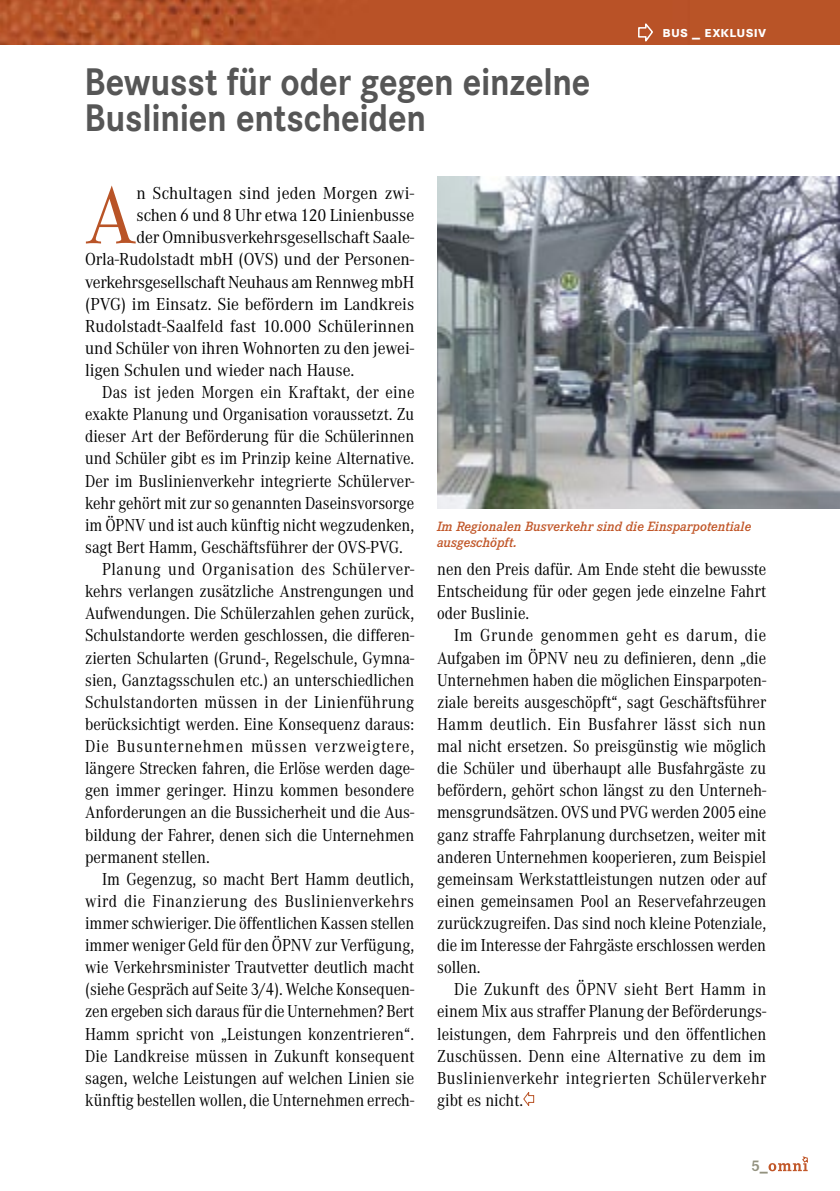
<style>
.page{position:relative;width:840px;height:1191px;background:#fff}
.page>*{position:absolute;margin:0;border:0;box-sizing:border-box;transform-origin:0 0}
.initiale{font:84px "Corporate A";color:#b95427;scale:.95 1}
.Headline_2{font:700 40px/36px "Corporate S";letter-spacing:-.005em;color:#565656;scale:.9 1}
.Fließtext{font:18px/22.2px "Corporate A";color:#000;text-align:justify;scale:.9 1}
.initiale-2{font:18px "Corporate A";color:#000;scale:.95 1}
.rubrik{font:700 16px "Corporate SSC";letter-spacing:.01em;color:#fff}
.t1{font:700 16px "Corporate E";color:#93927f}
.Bildunterschrift{font:italic 600 14px/16px "Corporate E";color:#c15729}
</style>
<div class="page">
<svg style="left:768px;top:1156px;width:39px;height:15px"></svg>
<div style="left:0;top:0;width:839px;height:44px;background:#b95427"></div>
<svg style="left:523px;top:1092px;width:10px;height:14px"></svg>
<img style="left:437px;top:177px;width:402px;height:332px">
<svg style="left:637px;top:23px;width:16px;height:22px"></svg>
<p class="Headline_2" style="left:84px;top:65px;width:563px">Bewusst für oder gegen einzelne<br>Buslinien entscheiden</p>
<p class="rubrik" style="left:662px;top:22px;width:105px">bus _ exklusiv</p>
<p class="initiale" style="left:85px;top:169px;width:56px">A</p>
<p class="initiale-2" style="left:136px;top:183px;width:294px">n Schultagen sind jeden Morgen zwi-</p>
<p class="initiale-2" style="left:136px;top:205px;width:294px">schen 6 und 8 Uhr etwa 120 Linienbusse</p>
<p class="initiale-2" style="left:136px;top:227px;width:294px">der Omnibusverkehrsgesellschaft Saale-</p>
<p class="initiale-2" style="left:85px;top:250px;width:348px">Orla-Rudolstadt mbH (OVS) und der Personen-</p>
<p class="initiale-2" style="left:85px;top:272px;width:348px">verkehrsgesellschaft Neuhaus am Rennweg mbH</p>
<p class="initiale-2" style="left:85px;top:294px;width:348px">(PVG) im Einsatz. Sie befördern im Landkreis</p>
<p class="initiale-2" style="left:85px;top:316px;width:348px">Rudolstadt-Saalfeld fast 10.000 Schülerinnen</p>
<p class="initiale-2" style="left:85px;top:338px;width:348px">und Schüler von ihren Wohnorten zu den jewei-</p>
<p class="initiale-2" style="left:85px;top:360px;width:285px">ligen Schulen und wieder nach Hause.</p>
<p class="Fließtext" style="left:85px;top:381px;width:367px;text-indent:17px">Das ist jeden Morgen ein Kraftakt, der eine exakte Planung und Organisation voraussetzt. Zu dieser Art der Beförderung für die Schülerinnen und Schüler gibt es im Prinzip keine Alternative.<br>Der im Buslinienverkehr integrierte Schülerver&shy;kehr gehört mit zur so genannten Daseinsvorsorge im ÖPNV und ist auch künftig nicht wegzudenken, sagt Bert Hamm, Geschäftsführer der OVS-PVG.</p>
<p class="Fließtext" style="left:85px;top:558px;width:367px;text-indent:17px">Planung und Organisation des Schülerver&shy;kehrs verlangen zusätzliche Anstrengungen und Aufwendungen. Die Schülerzahlen gehen zurück, Schulstandorte werden geschlossen, die differen&shy;zierten Schularten (Grund-, Regelschule, Gymna&shy;sien, Ganztagsschulen etc.) an unterschiedlichen Schulstandorten müssen in der Linienführung berücksichtigt werden. Eine Konsequenz daraus:<br>Die Busunternehmen müssen verzweigtere, längere Strecken fahren, die Erlöse werden dage&shy;gen immer geringer. Hinzu kommen besondere Anforderungen an die Bussicherheit und die Aus&shy;bildung der Fahrer, denen sich die Unternehmen permanent stellen.</p>
<p class="Fließtext" style="left:85px;top:868px;width:367px;text-indent:17px">Im Gegenzug, so macht Bert Hamm deutlich, wird die Finanzierung des Buslinienverkehrs immer schwieriger. Die öffentlichen Kassen stellen immer weniger Geld für den ÖPNV zur Verfügung, wie Verkehrsminister Trautvetter deutlich macht (siehe Gespräch auf Seite 3/4). Welche Konsequen&shy;zen ergeben sich daraus für die Unternehmen? Bert Hamm spricht von „Leistungen konzentrieren“.<br>Die Landkreise müssen in Zukunft konsequent sagen, welche Leistungen auf welchen Linien sie künftig bestellen wollen, die Unternehmen errech-</p>
<p class="Bildunterschrift" style="left:437px;top:518px;width:315px">Im Regionalen Busverkehr sind die Einsparpotentiale ausgeschöpft.</p>
<p class="Fließtext" style="left:437px;top:558px;width:367px">nen den Preis dafür. Am Ende steht die bewusste Entscheidung für oder gegen jede einzelne Fahrt oder Buslinie.</p>
<p class="Fließtext" style="left:437px;top:625px;width:367px;text-indent:17px">Im Grunde genommen geht es darum, die Aufgaben im ÖPNV neu zu definieren, denn „die Unternehmen haben die möglichen Einsparpoten&shy;ziale bereits ausgeschöpft“, sagt Geschäftsführer Hamm deutlich. Ein Busfahrer lässt sich nun mal nicht ersetzen. So preisgünstig wie möglich die Schüler und überhaupt alle Busfahrgäste zu befördern, gehört schon längst zu den Unterneh&shy;mensgrundsätzen. OVS und PVG werden 2005 eine ganz straffe Fahrplanung durchsetzen, weiter mit anderen Unternehmen kooperieren, zum Beispiel gemeinsam Werkstattleistungen nutzen oder auf einen gemeinsamen Pool an Reservefahrzeugen zurückzugreifen. Das sind noch kleine Potenziale, die im Interesse der Fahrgäste erschlossen werden sollen.</p>
<p class="Fließtext" style="left:437px;top:978px;width:367px;text-indent:17px">Die Zukunft des ÖPNV sieht Bert Hamm in einem Mix aus straffer Planung der Beförderungs&shy;leistungen, dem Fahrpreis und den öffentlichen Zuschüssen. Denn eine Alternative zu dem im Buslinienverkehr integrierten Schülerverkehr gibt es nicht.</p>
<p class="t1" style="left:751px;top:1157px;width:18px">5_</p>
</div>
